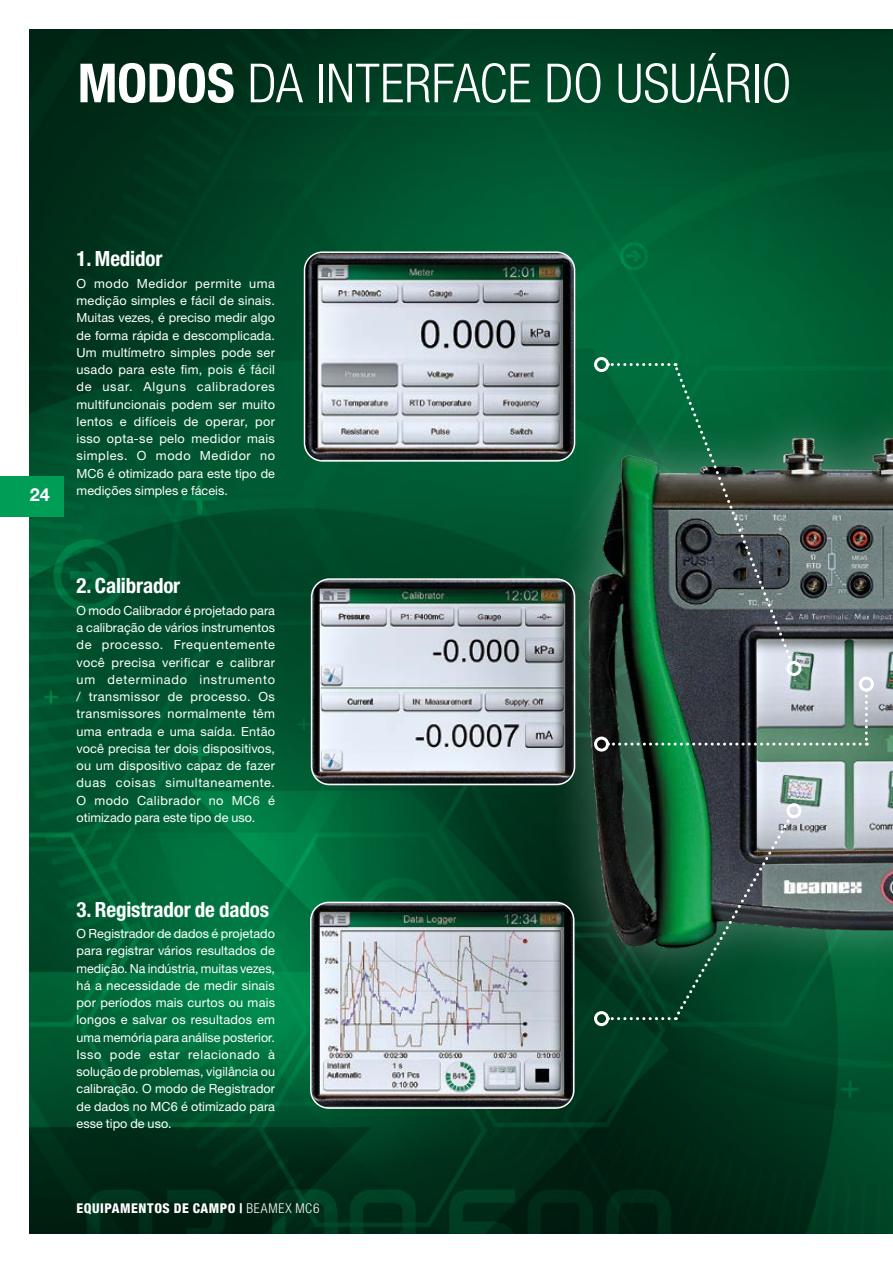
<style>
.page{position:relative;width:893px;height:1263px;background:#fff}
.page>*{position:absolute;margin:0;border:0;box-sizing:border-box;transform-origin:0 0}
.t1{font:300 condensed 54px "Helvetica Neue LT Pro";letter-spacing:.005em;color:#fff}
.t2{font:700 condensed 21px "Helvetica Neue LT Pro";letter-spacing:-.005em;color:#fff}
.t3{font:700 18px "Helvetica Neue LT Pro";color:#fff}
.t4{font:800 condensed 13.5px "Helvetica Neue LT Std";letter-spacing:.04em;color:#fff}
.t5{font:12.6px/17.2px "Helvetica Neue LT Pro";letter-spacing:.005em;color:#fff;text-align:justify}
.s1{font-weight:700}
.s2{font-weight:300}
</style>
<div class="page">
<img style="left:30px;top:30px;width:863px;height:1203px">
<img style="left:304px;top:252px;width:270px;height:209px">
<div style="left:304px;top:251px;width:271px;height:211px;border:2px solid #fff;border-radius:18px"></div>
<img style="left:312px;top:579px;width:161px;height:205px">
<div style="left:311px;top:578px;width:264px;height:207px;border:2px solid #fff;border-radius:18px"></div>
<img style="left:473px;top:378px;width:420px;height:645px">
<svg style="left:607px;top:363px;width:186px;height:301px;background:#2a5b46"></svg>
<div style="left:786px;top:661px;width:15px;height:15px;border:3px solid #fff;border-radius:50%"></div>
<div style="left:594px;top:357px;width:15px;height:15px;border:3px solid #fff;border-radius:50%"></div>
<svg style="left:607px;top:814px;width:185px;height:206px;background:#21533c"></svg>
<div style="left:786px;top:803px;width:15px;height:15px;border:3px solid #fff;border-radius:50%"></div>
<div style="left:594px;top:1011px;width:15px;height:15px;border:3px solid #fff;border-radius:50%"></div>
<svg style="left:607px;top:689px;width:261px;height:57px;background:#57746a"></svg>
<div style="left:859px;top:677px;width:15px;height:15px;border:3px solid #fff;border-radius:50%"></div>
<div style="left:594px;top:737px;width:15px;height:15px;border:3px solid #fff;border-radius:50%"></div>
<img style="left:311px;top:902px;width:263px;height:206px">
<div style="left:310px;top:902px;width:264px;height:207px;border:2px solid #fff;border-radius:18px"></div>
<div style="left:0;top:476px;width:64px;height:40px;background:#009d57"></div>
<h1 class="t1" style="left:78px;top:52px;width:715px"><span class="s1">MODOS</span> DA INTERFACE DO USUÁRIO</h1>
<h3 class="t3" style="left:30px;top:483px;width:21px">24</h3>
<h2 class="t2" style="left:77px;top:246px;width:87px">1. Medidor</h2>
<p class="t5" style="left:77px;top:275px;width:200px">O modo Medidor permite uma medição simples e fácil de sinais.<br>Muitas vezes, é preciso medir algo de forma rápida e descomplicada.<br>Um multímetro simples pode ser usado para este fim, pois é fácil de usar. Alguns calibradores multifuncionais podem ser muito lentos e difíceis de operar, por isso opta-se pelo medidor mais simples. O modo Medidor no MC6 é otimizado para este tipo de medições simples e fáceis.</p>
<h2 class="t2" style="left:77px;top:573px;width:105px">2. Calibrador</h2>
<p class="t5" style="left:77px;top:601px;width:200px">O modo Calibrador é projetado para a calibração de vários instrumentos de processo. Frequentemente você precisa verificar e calibrar um determinado instrumento / transmissor de processo. Os transmissores normalmente têm uma entrada e uma saída. Então você precisa ter dois dispositivos, ou um dispositivo capaz de fazer duas coisas simultaneamente.<br>O modo Calibrador no MC6 é otimizado para este tipo de uso.</p>
<h2 class="t2" style="left:77px;top:896px;width:194px">3. Registrador de dados</h2>
<p class="t5" style="left:77px;top:925px;width:200px">O Registrador de dados é projetado para registrar vários resultados de medição. Na indústria, muitas vezes, há a necessidade de medir sinais por períodos mais curtos ou mais longos e salvar os resultados em uma memória para análise posterior.<br>Isso pode estar relacionado à solução de problemas, vigilância ou calibração. O modo de Registrador de dados no MC6 é otimizado para esse tipo de uso.</p>
<p class="t4" style="left:77px;top:1200px;width:244px">EQUIPAMENTOS DE CAMPO | <span class="s2">BEAMEX MC6</span></p>
</div>
